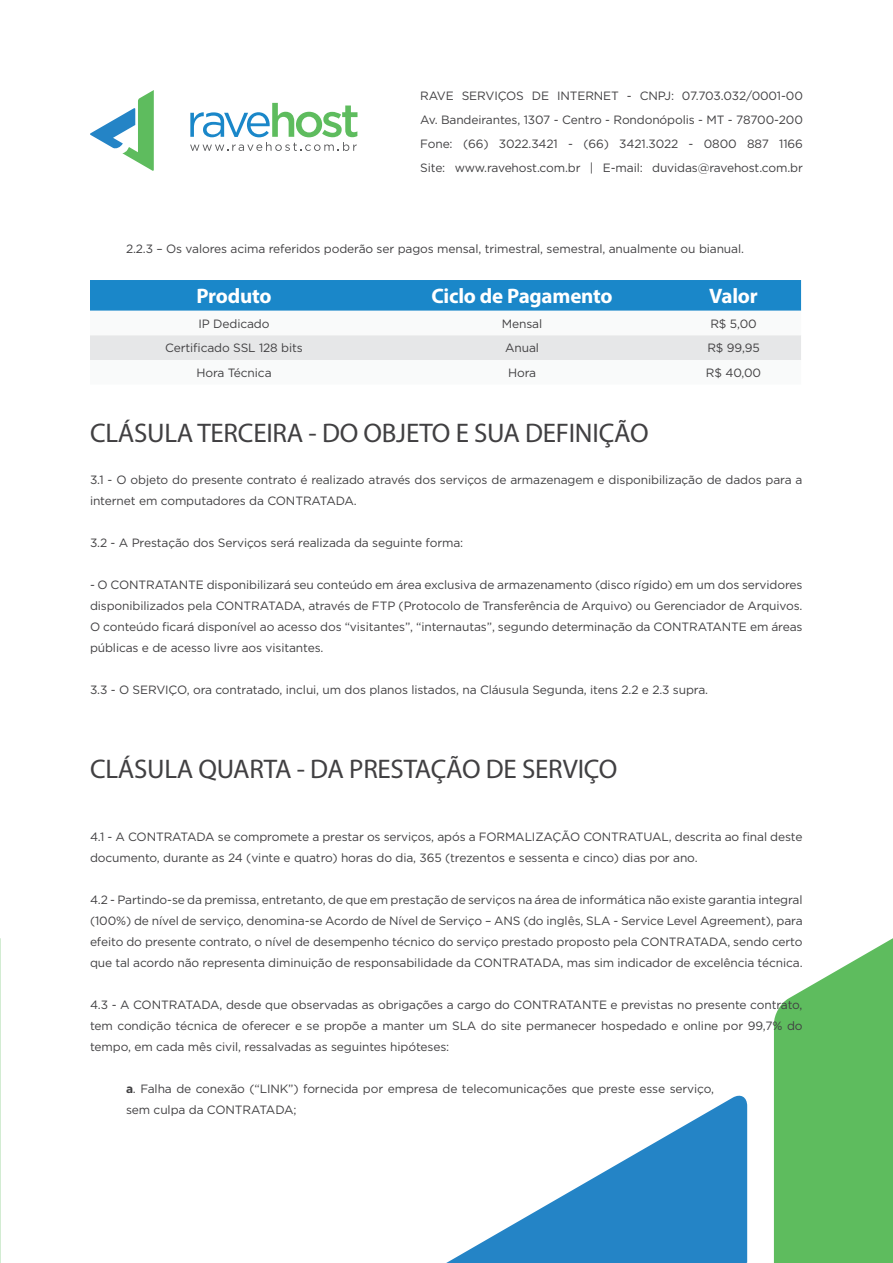
<style>
.page{position:relative;width:893px;height:1263px;background:#fff}
.page>*{position:absolute;margin:0;border:0;box-sizing:border-box;transform-origin:0 0}
.t1{font:27px "Myriad Pro";letter-spacing:-.01em;color:#414042}
.t2{font:700 21px "Myriad Pro";letter-spacing:-.01em;color:#fff}
.t3{font:12px/21px "Gotham";letter-spacing:-.01em;color:#414042;text-align:justify}
.s1{font-weight:700}
</style>
<div class="page">
<svg style="left:90px;top:90px;width:64px;height:81px"></svg>
<svg style="left:190px;top:103px;width:167px;height:48px"></svg>
<svg style="left:446px;top:1095px;width:301px;height:168px;fill:#2484c6"></svg>
<svg style="left:774px;top:938px;width:119px;height:325px;background:#6fc36f"></svg>
<svg style="left:0;top:938px;width:1px;height:325px"></svg>
<div style="left:90px;top:280px;width:711px;height:31px;background:#1a87c9"></div>
<div style="left:90px;top:335px;width:711px;height:25px;background:#e6e7e8"></div>
<p class="t3" style="left:420px;top:83px;width:384px;line-height:24px">RAVE SERVIÇOS DE INTERNET - CNPJ: 07.703.032/0001-00<br>Av. Bandeirantes, 1307 - Centro - Rondonópolis - MT - 78700-200<br>Fone: (66) 3022.3421 - (66) 3421.3022 - 0800 887 1166<br>Site: www.ravehost.com.br | E-mail: duvidas@ravehost.com.br</p>
<p class="t3" style="left:126px;top:238px;width:619px">2.2.3 – Os valores acima referidos poderão ser pagos mensal, trimestral, semestral, anualmente ou bianual.</p>
<h2 class="t2" style="left:196px;top:282px;width:77px">Produto</h2>
<h2 class="t2" style="left:431px;top:282px;width:183px">Ciclo de Pagamento</h2>
<h2 class="t2" style="left:709px;top:282px;width:50px">Valor</h2>
<p class="t3" style="left:198px;top:313px;width:73px">IP Dedicado</p>
<p class="t3" style="left:502px;top:313px;width:42px">Mensal</p>
<p class="t3" style="left:710px;top:313px;width:48px">R$ 5,00</p>
<p class="t3" style="left:165px;top:337px;width:139px">Certificado SSL 128 bits</p>
<p class="t3" style="left:505px;top:337px;width:35px">Anual</p>
<p class="t3" style="left:707px;top:337px;width:54px">R$ 99,95</p>
<p class="t3" style="left:196px;top:362px;width:77px">Hora Técnica</p>
<p class="t3" style="left:508px;top:362px;width:30px">Hora</p>
<p class="t3" style="left:706px;top:362px;width:57px">R$ 40,00</p>
<h1 class="t1" style="left:90px;top:416px;width:560px">CLÁSULA TERCEIRA - DO OBJETO E SUA DEFINIÇÃO</h1>
<p class="t3" style="left:90px;top:469px;width:714px">3.1 - O objeto do presente contrato é realizado através dos serviços de armazenagem e disponibilização de dados para a internet em computadores da CONTRATADA.</p>
<p class="t3" style="left:90px;top:532px;width:375px">3.2 - A Prestação dos Serviços será realizada da seguinte forma:</p>
<p class="t3" style="left:90px;top:574px;width:714px">- O CONTRATANTE disponibilizará seu conteúdo em área exclusiva de armazenamento (disco rígido) em um dos servidores disponibilizados pela CONTRATADA, através de FTP (Protocolo de Transferência de Arquivo) ou Gerenciador de Arquivos.<br>O conteúdo ficará disponível ao acesso dos “visitantes”, “internautas”, segundo determinação da CONTRATANTE em áreas públicas e de acesso livre aos visitantes.</p>
<p class="t3" style="left:90px;top:679px;width:620px">3.3 - O SERVIÇO, ora contratado, inclui, um dos planos listados, na Cláusula Segunda, itens 2.2 e 2.3 supra.</p>
<h1 class="t1" style="left:90px;top:752px;width:529px">CLÁSULA QUARTA - DA PRESTAÇÃO DE SERVIÇO</h1>
<p class="t3" style="left:90px;top:826px;width:714px">4.1 - A CONTRATADA se compromete a prestar os serviços, após a FORMALIZAÇÃO CONTRATUAL, descrita ao final deste documento, durante as 24 (vinte e quatro) horas do dia, 365 (trezentos e sessenta e cinco) dias por ano.</p>
<p class="t3" style="left:90px;top:889px;width:714px">4.2 - Partindo-se da premissa, entretanto, de que em prestação de serviços na área de informática não existe garantia integral (100%) de nível de serviço, denomina-se Acordo de Nível de Serviço – ANS (do inglês, SLA - Service Level Agreement), para efeito do presente contrato, o nível de desempenho técnico do serviço prestado proposto pela CONTRATADA, sendo certo que tal acordo não representa diminuição de responsabilidade da CONTRATADA, mas sim indicador de excelência técnica.</p>
<p class="t3" style="left:90px;top:994px;width:714px">4.3 - A CONTRATADA, desde que observadas as obrigações a cargo do CONTRATANTE e previstas no presente contrato, tem condição técnica de oferecer e se propõe a manter um SLA do site permanecer hospedado e online por 99,7% do tempo, em cada mês civil, ressalvadas as seguintes hipóteses:</p>
<p class="t3" style="left:126px;top:1078px;width:590px"><span class="s1">a</span>. Falha de conexão (“LINK”) fornecida por empresa de telecomunicações que preste esse serviço, sem culpa da CONTRATADA;</p>
</div>
